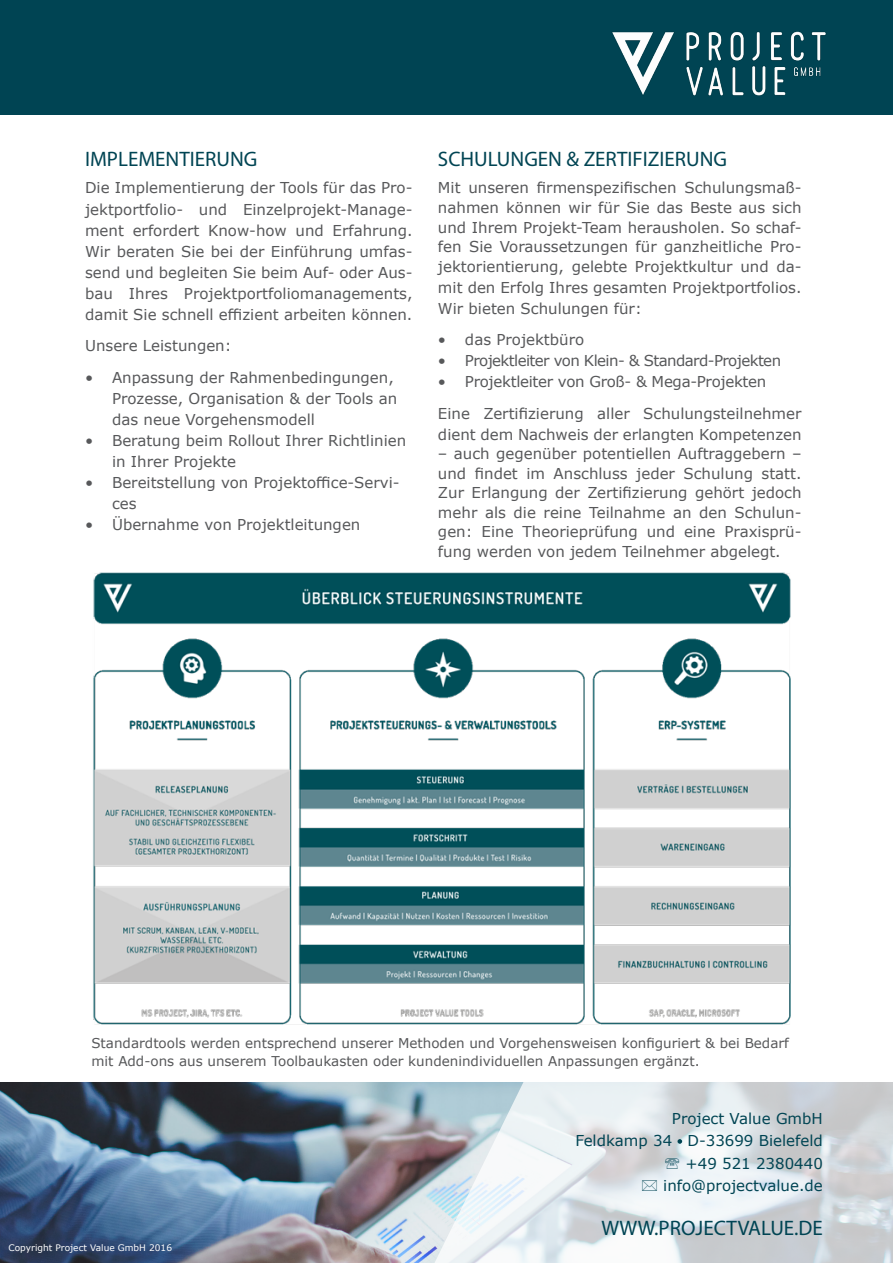
<style>
.page{position:relative;width:893px;height:1263px;background:#fff}
.page>*{position:absolute;margin:0;border:0;box-sizing:border-box;transform-origin:0 0}
.t1{font:21px "Myriad Pro";color:#004453}
.t2{font:15px/21px "Verdana";color:#57585a}
.t3{font:15px "Verdana";color:#004453}
.t4{font:15px "Verdana";letter-spacing:-.04em;color:#57585a}
.t5{font:15px "Verdana";letter-spacing:-.02em;color:#57585a}
.t6{font:13.5px "Verdana";color:#57585a}
.t7{font:9px "Verdana";color:#fff}
</style>
<div class="page">
<img style="left:0;top:1082px;width:324px;height:181px">
<svg style="left:324px;top:1082px;width:569px;height:181px"></svg>
<div style="left:0;top:0;width:893px;height:115px;background:#004453"></div>
<svg style="left:677px;top:1139px;width:5px;height:5px"></svg>
<img style="left:612px;top:32px;width:214px;height:63px">
<img style="left:93px;top:572px;width:698px;height:453px">
<svg style="left:665px;top:1157px;width:14px;height:11px"></svg>
<svg style="left:642px;top:1180px;width:15px;height:11px"></svg>
<p class="t1" style="left:85px;top:146px;width:174px">IMPLEMENTIERUNG</p>
<p class="t2" style="left:85px;top:177px;width:329px;text-align:justify">Die Implementierung der Tools für das Pro&shy;jektportfolio- und Einzelprojekt-Manage&shy;ment erfordert Know-how und Erfahrung.<br>Wir beraten Sie bei der Einführung umfas&shy;send und begleiten Sie beim Auf- oder Aus&shy;bau Ihres Projektportfoliomanagements, damit Sie schnell effizient arbeiten können.</p>
<p class="t2" style="left:85px;top:335px;width:148px">Unsere Leistungen:</p>
<p class="t2" style="left:112px;top:366px;width:287px;text-indent:-27px">• Anpassung der Rahmenbedingungen,<br>Prozesse, Organisation &amp; der Tools an das neue Vorgehensmodell</p>
<p class="t2" style="left:112px;top:429px;width:296px;text-indent:-27px">• Beratung beim Rollout Ihrer Richtlinien in Ihrer Projekte</p>
<p class="t2" style="left:112px;top:471px;width:289px;text-indent:-27px">• Bereitstellung von Projektoffice-Servi&shy;ces</p>
<p class="t2" style="left:85px;top:513px;width:277px">• Übernahme von Projektleitungen</p>
<p class="t1" style="left:438px;top:146px;width:291px">SCHULUNGEN &amp; ZERTIFIZIERUNG</p>
<p class="t2" style="left:438px;top:178px;width:365px;line-height:19.5px;text-align:justify">Mit unseren firmenspezifischen Schulungsmaß&shy;nahmen können wir für Sie das Beste aus sich und Ihrem Projekt-Team herausholen. So schaf&shy;fen Sie Voraussetzungen für ganzheitliche Pro&shy;jektorientierung, gelebte Projektkultur und da-</p>
<p class="t2" style="left:438px;top:276px;width:365px">mit den Erfolg Ihres gesamten Projektportfolios.<br>Wir bieten Schulungen für:</p>
<p class="t2" style="left:438px;top:329px;width:148px">• das Projektbüro</p>
<p class="t4" style="left:438px;top:350px;width:345px">• Projektleiter von Klein- &amp; Standard-Projekten</p>
<p class="t5" style="left:438px;top:371px;width:330px">• Projektleiter von Groß- &amp; Mega-Projekten</p>
<p class="t2" style="left:438px;top:402px;width:365px">Eine Zertifizierung aller Schulungsteilnehmer dient dem Nachweis der erlangten Kompetenzen</p>
<p class="t2" style="left:438px;top:444px;width:365px;line-height:19.5px;text-align:justify">– auch gegenüber potentiellen Auftraggebern – und findet im Anschluss jeder Schulung statt.<br>Zur Erlangung der Zertifizierung gehört jedoch mehr als die reine Teilnahme an den Schulun&shy;gen: Eine Theorieprüfung und eine Praxisprü&shy;fung werden von jedem Teilnehmer abgelegt.</p>
<p class="t6" style="left:91px;top:1034px;width:699px">Standardtools werden entsprechend unserer Methoden und Vorgehensweisen konfiguriert &amp; bei Bedarf</p>
<p class="t6" style="left:91px;top:1052px;width:610px">mit Add-ons aus unserem Toolbaukasten oder kundenindividuellen Anpassungen ergänzt.</p>
<p class="t7" style="left:9px;top:1241px;width:165px">Copyright Project Value GmbH 2016</p>
<p class="t3" style="left:672px;top:1108px;width:152px">Project Value GmbH</p>
<p class="t3" style="left:575px;top:1130px;width:249px">Feldkamp 34 D-33699 Bielefeld</p>
<p class="t3" style="left:686px;top:1153px;width:139px">+49 521 2380440</p>
<p class="t3" style="left:663px;top:1175px;width:161px">info@projectvalue.de</p>
<p class="t1" style="left:601px;top:1214px;width:223px">WWW.PROJECTVALUE.DE</p>
</div>
